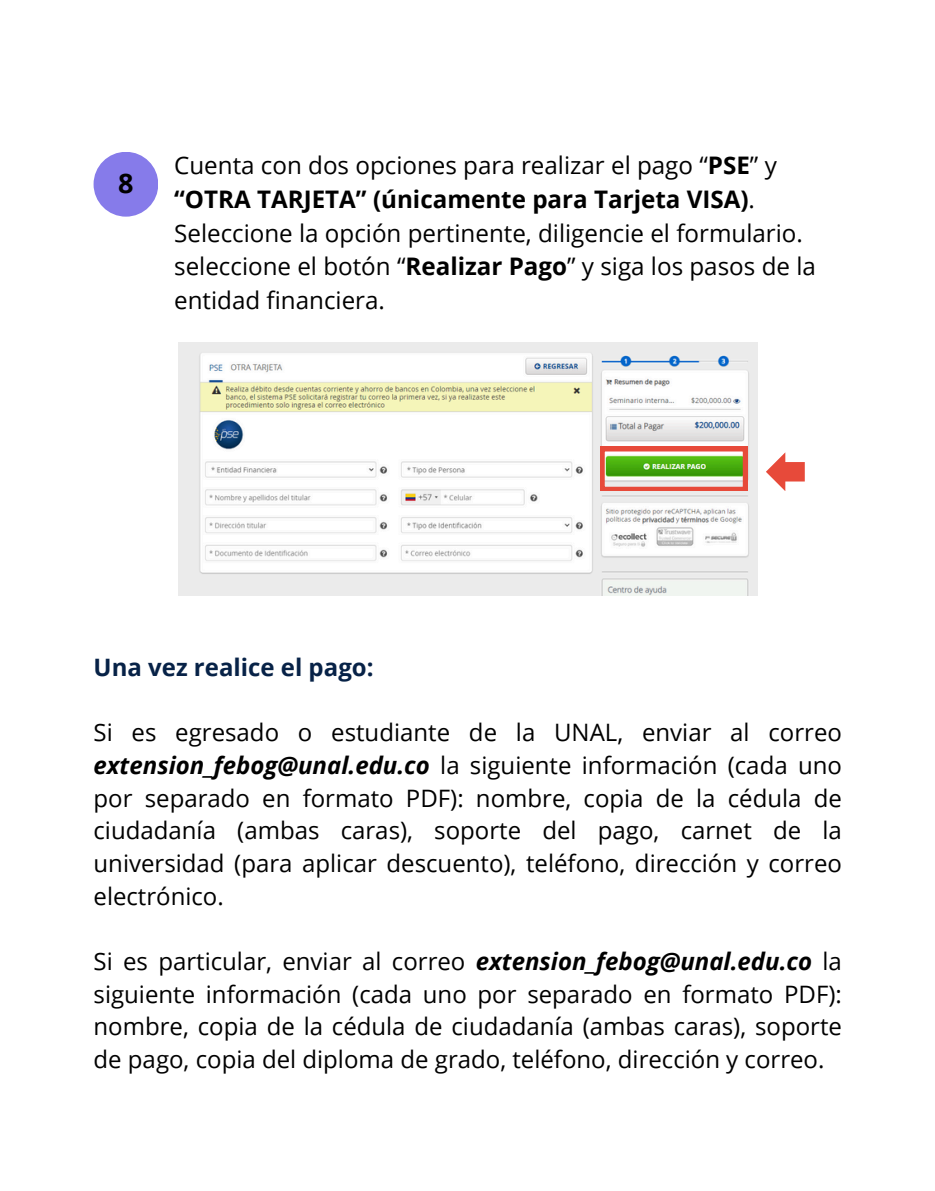
<style>
.page{position:relative;width:935px;height:1191px;background:#fff}
.page>*{position:absolute;margin:0;border:0;box-sizing:border-box;transform-origin:0 0}
.t1{font:700 27px "Open Sans";color:#000}
.t2{font:24.15px/33.8px "Open Sans";color:#000}
.t3{font:24px/32.7px "Open Sans";color:#000;text-align:justify}
.t4{font:700 24px "Open Sans";color:#072247}
.s1{font-weight:700}
.s2{font-weight:700;font-style:italic}
</style>
<div class="page">
<img style="left:179px;top:342px;width:578px;height:253px">
<div style="left:94px;top:152px;width:64px;height:64px;background:#867bea;border-radius:50%"></div>
<svg style="left:600px;top:447px;width:147px;height:44px;background:#aaac67"></svg>
<svg style="left:766px;top:452px;width:39px;height:39px"></svg>
<p class="t1" style="left:118px;top:164px;width:17px">8</p>
<p class="t2" style="left:174px;top:148px;width:643px">Cuenta con dos opciones para realizar el pago “<span class="s1">PSE</span>” y <span class="s1">“OTRA TARJETA” (únicamente para Tarjeta VISA)</span>.<br>Seleccione la opción pertinente, diligencie el formulario. seleccione el botón “<span class="s1">Realizar Pago</span>” y siga los pasos de la entidad financiera.</p>
<h1 class="t4" style="left:94px;top:650px;width:282px">Una vez realice el pago:</h1>
<p class="t3" style="left:94px;top:715px;width:750px">Si es egresado o estudiante de la UNAL, enviar al correo <span class="s2">extension_febog@unal.edu.co</span> la siguiente información (cada uno por separado en formato PDF): nombre, copia de la cédula de ciudadanía (ambas caras), soporte del pago, carnet de la universidad (para aplicar descuento), teléfono, dirección y correo electrónico.</p>
<p class="t3" style="left:94px;top:944px;width:750px">Si es particular, enviar al correo <span class="s2">extension_febog@unal.edu.co</span> la siguiente información (cada uno por separado en formato PDF): nombre, copia de la cédula de ciudadanía (ambas caras), soporte de pago, copia del diploma de grado, teléfono, dirección y correo.</p>
</div>
